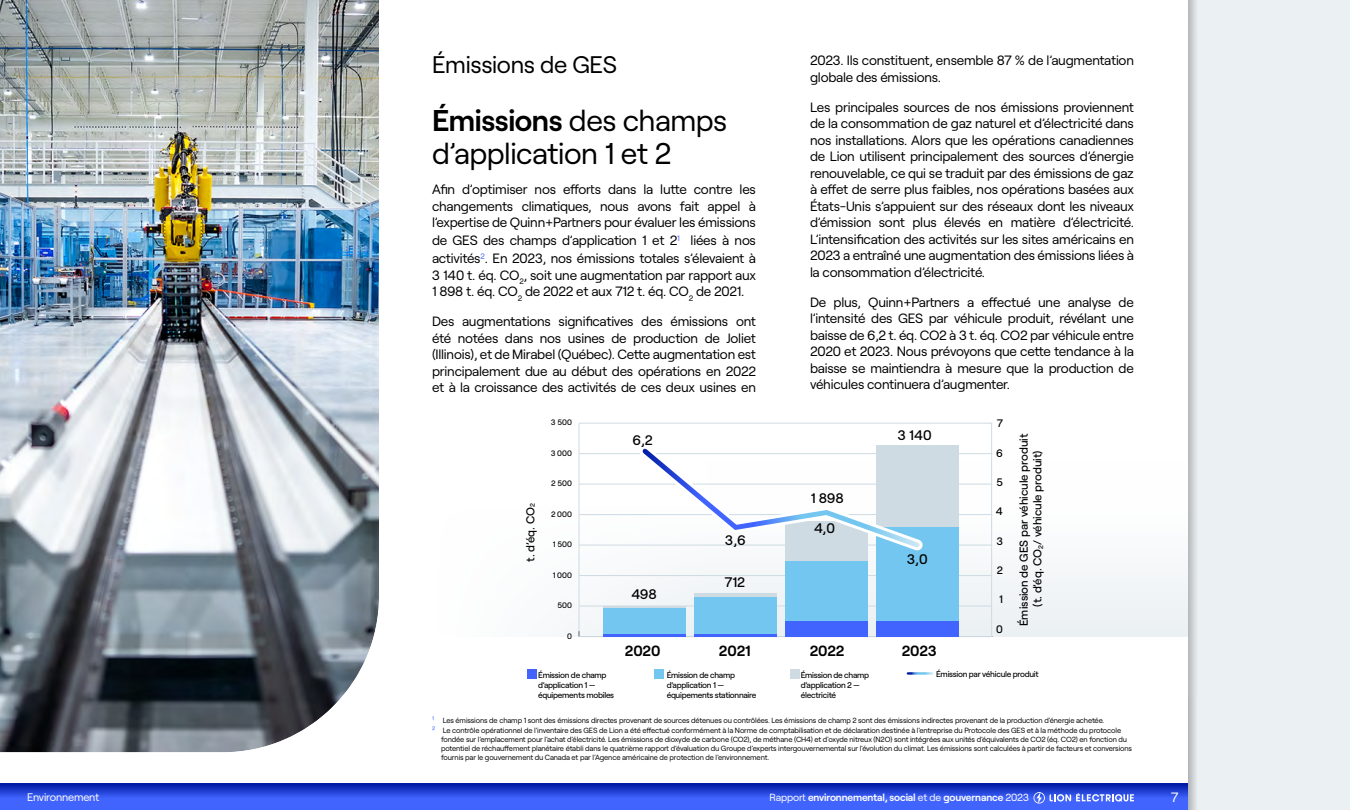
<style>
.page{position:relative;width:1350px;height:810px;background:#fff}
.page>*{position:absolute;margin:0;border:0;box-sizing:border-box;transform-origin:0 0}
.t1{font:30px/33px "Roobert LE";letter-spacing:-.015em;color:#000}
.t2{font:24px "Roobert LE";letter-spacing:-.015em;color:#000}
.t3{font:600 14.85px "Roobert LE";color:#000}
.t4{font:500 13.8px "Roobert LE";color:#000}
.t5{font:13.5px/16.5px "Roobert LE";letter-spacing:-.015em;color:#000}
.t6{font:13.5px "Roobert LE";color:#fff}
.t7{font:500 11.55px/13.8px "Roobert LE";color:#000;text-align:center}
.t8{font:10.95px "Roobert LE";letter-spacing:-.015em;color:#fff}
.t9{font:500 10.8px "Roobert LE";color:#000}
.t10{font:600 10.35px "Roobert LE";letter-spacing:-.015em;color:#fff}
.t11{font:500 8.4px/10.1px "Roobert LE";letter-spacing:-.03em;color:#000}
.t12{font:500 7.95px "Roobert LE";color:#000}
.t13{font:7.5px/9px "Roobert LE";letter-spacing:-.015em;color:#000}
.s1{font-weight:600}
.s2{font-size:6.75px}
.s3{font-weight:300;font-size:9px;color:#4164ff}
.s4{font-weight:400}
</style>
<div class="page">
<div style="left:1174px;top:0;width:176px;height:810px;background:#ebf0f3"></div>
<div style="left:0;top:0;width:1188px;height:810px;background:#fff"></div>
<svg style="left:0;top:783px;width:1188px;height:27px;background:#3051e8"></svg>
<svg style="left:1033px;top:792px;width:101px;height:12px"></svg>
<div style="left:432px;top:460px;width:756px;height:177px;background:linear-gradient(to bottom,#fff,#eff4f6)"></div>
<img style="left:0;top:0;width:424px;height:797px">
<div style="left:654px;top:670px;width:10px;height:9px;background:#72c6ef"></div>
<div style="left:790px;top:670px;width:9px;height:9px;background:#cedbe2"></div>
<div style="left:527px;top:670px;width:10px;height:9px;background:#4164ff"></div>
<hr style="left:579px;top:423px;width:1px;height:214px;background:#cedbe2">
<hr style="left:991px;top:423px;width:1px;height:214px;background:#cedbe2">
<hr style="left:579px;top:636px;width:413px;height:1px;background:#cedbe2">
<hr style="left:579px;top:606px;width:413px;height:1px;background:#cedbe2">
<hr style="left:579px;top:575px;width:413px;height:1px;background:#cedbe2">
<hr style="left:579px;top:545px;width:413px;height:1px;background:#cedbe2">
<hr style="left:579px;top:514px;width:413px;height:1px;background:#cedbe2">
<hr style="left:579px;top:484px;width:413px;height:1px;background:#cedbe2">
<hr style="left:579px;top:453px;width:413px;height:1px;background:#cedbe2">
<hr style="left:579px;top:423px;width:413px;height:1px;background:#cedbe2">
<div style="left:877px;top:445px;width:82px;height:192px;background:#cedbe2"></div>
<div style="left:877px;top:527px;width:82px;height:110px;background:#72c6ef"></div>
<div style="left:877px;top:621px;width:82px;height:16px;background:#4164ff"></div>
<div style="left:785px;top:561px;width:83px;height:76px;background:#72c6ef"></div>
<div style="left:785px;top:621px;width:83px;height:16px;background:#4164ff"></div>
<div style="left:694px;top:593px;width:82px;height:44px;background:#cedbe2"></div>
<div style="left:694px;top:597px;width:82px;height:40px;background:#72c6ef"></div>
<hr style="left:694px;top:634px;width:82px;height:3px;background:#4164ff">
<div style="left:603px;top:606px;width:82px;height:31px;background:#cedbe2"></div>
<div style="left:603px;top:608px;width:82px;height:29px;background:#72c6ef"></div>
<hr style="left:603px;top:634px;width:82px;height:3px;background:#4164ff">
<svg style="left:630px;top:445px;width:293px;height:114px"></svg>
<p class="t8" style="left:27px;top:789px;width:74px">Environnement</p>
<h2 class="t2" style="left:432px;top:47px;width:187px">Émissions de GES</h2>
<h1 class="t1" style="left:432px;top:102px;width:297px"><span class="s1">Émissions</span> des champs d’application 1 et 2</h1>
<p class="t5" style="left:432px;top:180px;width:326px;text-align:justify">Afin d’optimiser nos efforts dans la lutte contre les changements climatiques, nous avons fait appel à l’expertise de Quinn+Partners pour évaluer les émissions</p>
<p class="t5" style="left:432px;top:231px;width:326px;line-height:18px">de GES des champs d’application 1 et 2<sup>1</sup> liées à nos activités<sup>2</sup>. En 2023, nos émissions totales s’élevaient à</p>
<p class="t5" style="left:432px;top:266px;width:326px">3 140 t. éq. CO<sub>2</sub>, soit une augmentation par rapport aux<br>1 898 t. éq. CO<sub>2</sub> de 2022 et aux 712 t. éq. CO<sub>2</sub> de 2021.</p>
<p class="t5" style="left:432px;top:312px;width:326px;text-align:justify">Des augmentations significatives des émissions ont été notées dans nos usines de production de Joliet (Illinois), et de Mirabel (Québec). Cette augmentation est principalement due au début des opérations en 2022 et à la croissance des activités de ces deux usines en</p>
<p class="t5" style="left:810px;top:51px;width:326px">2023. Ils constituent, ensemble 87 % de l’augmentation globale des émissions.</p>
<p class="t5" style="left:810px;top:98px;width:326px">Les principales sources de nos émissions proviennent de la consommation de gaz naturel et d’électricité dans nos installations. Alors que les opérations canadiennes de Lion utilisent principalement des sources d’énergie renouvelable, ce qui se traduit par des émissions de gaz à effet de serre plus faibles, nos opérations basées aux États-Unis s’appuient sur des réseaux dont les niveaux d’émission sont plus élevés en matière d’électricité.<br>L’intensification des activités sur les sites américains en 2023 a entraîné une augmentation des émissions liées à la consommation d’électricité.</p>
<p class="t5" style="left:810px;top:293px;width:326px;text-align:justify">De plus, Quinn+Partners a effectué une analyse de l’intensité des GES par véhicule produit, révélant une baisse de 6,2 t. éq. CO2 à 3 t. éq. CO2 par véhicule entre 2020 et 2023. Nous prévoyons que cette tendance à la baisse se maintiendra à mesure que la production de véhicules continuera d’augmenter.</p>
<p class="t12" style="left:551px;top:417px;width:23px">3 500</p>
<p class="t9" style="left:997px;top:415px;width:8px">7</p>
<p class="t7" style="left:523px;top:562px;width:60px;rotate:-90deg">t. d’éq. CO<span class="s2">2</span></p>
<p class="t12" style="left:551px;top:447px;width:23px">3 000</p>
<p class="t12" style="left:551px;top:477px;width:22px">2 500</p>
<p class="t12" style="left:551px;top:508px;width:22px">2 000</p>
<p class="t12" style="left:553px;top:538px;width:21px">1 500</p>
<p class="t12" style="left:553px;top:569px;width:21px">1 000</p>
<p class="t12" style="left:557px;top:599px;width:16px">500</p>
<p class="t12" style="left:567px;top:630px;width:6px">0</p>
<p class="t4" style="left:633px;top:430px;width:22px">6,2</p>
<p class="t4" style="left:632px;top:584px;width:27px">498</p>
<p class="t4" style="left:725px;top:530px;width:22px">3,6</p>
<p class="t4" style="left:725px;top:571px;width:22px">712</p>
<p class="t4" style="left:811px;top:488px;width:35px">1 898</p>
<p class="t4" style="left:814px;top:517px;width:22px">4,0</p>
<p class="t4" style="left:898px;top:425px;width:35px">3 140</p>
<p class="t4" style="left:907px;top:549px;width:22px">3,0</p>
<p class="t9" style="left:996px;top:445px;width:8px">6</p>
<p class="t9" style="left:996px;top:474px;width:8px">5</p>
<p class="t9" style="left:996px;top:503px;width:8px">4</p>
<p class="t9" style="left:996px;top:533px;width:8px">3</p>
<p class="t9" style="left:997px;top:562px;width:8px">2</p>
<p class="t9" style="left:999px;top:591px;width:5px">1</p>
<p class="t9" style="left:996px;top:621px;width:8px">0</p>
<p class="t7" style="left:1016px;top:626px;width:194px;rotate:-90deg">Émission de GES par véhicule produit (t. d’éq. CO<sub>2</sub>/ véhicule produit)</p>
<p class="t3" style="left:625px;top:640px;width:37px">2020</p>
<p class="t3" style="left:719px;top:640px;width:33px">2021</p>
<p class="t3" style="left:810px;top:640px;width:36px">2022</p>
<p class="t3" style="left:902px;top:640px;width:36px">2023</p>
<p class="t11" style="left:538px;top:669px;width:78px">Émission de champ d’application 1 — équipements mobiles</p>
<p class="t11" style="left:936px;top:669px;width:104px">Émission par véhicule produit</p>
<p class="t11" style="left:667px;top:669px;width:91px">Émission de champ d’application 1 — équipements stationnaire</p>
<p class="t11" style="left:801px;top:669px;width:70px">Émission de champ d’application 2 — électricité</p>
<p class="t13" style="left:432px;top:715px;width:691px;line-height:10.1px"><span class="s3">1</span> Les émissions de champ 1 sont des émissions directes provenant de sources détenues ou contrôlées. Les émissions de champ 2 sont des émissions indirectes provenant de la production d’énergie achetée.<br><span class="s3">2</span> Le contrôle opérationnel de l’inventaire des GES de Lion a été effectué conformément à la Norme de comptabilisation et de déclaration destinée à l’entreprise du Protocole des GES et à la méthode du protocole</p>
<p class="t13" style="left:441px;top:735px;width:693px">fondée sur l’emplacement pour l’achat d’électricité. Les émissions de dioxyde de carbone (CO2), de méthane (CH4) et d’oxyde nitreux (N2O) sont intégrées aux unités d’équivalents de CO2 (éq. CO2) en fonction du potentiel de réchauffement planétaire établi dans le quatrième rapport d’évaluation du Groupe d’experts intergouvernemental sur l’évolution du climat. Les émissions sont calculées à partir de facteurs et conversions fournis par le gouvernement du Canada et par l’Agence américaine de protection de l’environnement.</p>
<p class="t10" style="left:770px;top:790px;width:261px"><span class="s4">Rapport</span> environnemental, social <span class="s4">et de</span> gouvernance <span class="s4">2023</span></p>
<p class="t6" style="left:1171px;top:787px;width:9px">7</p>
</div>
